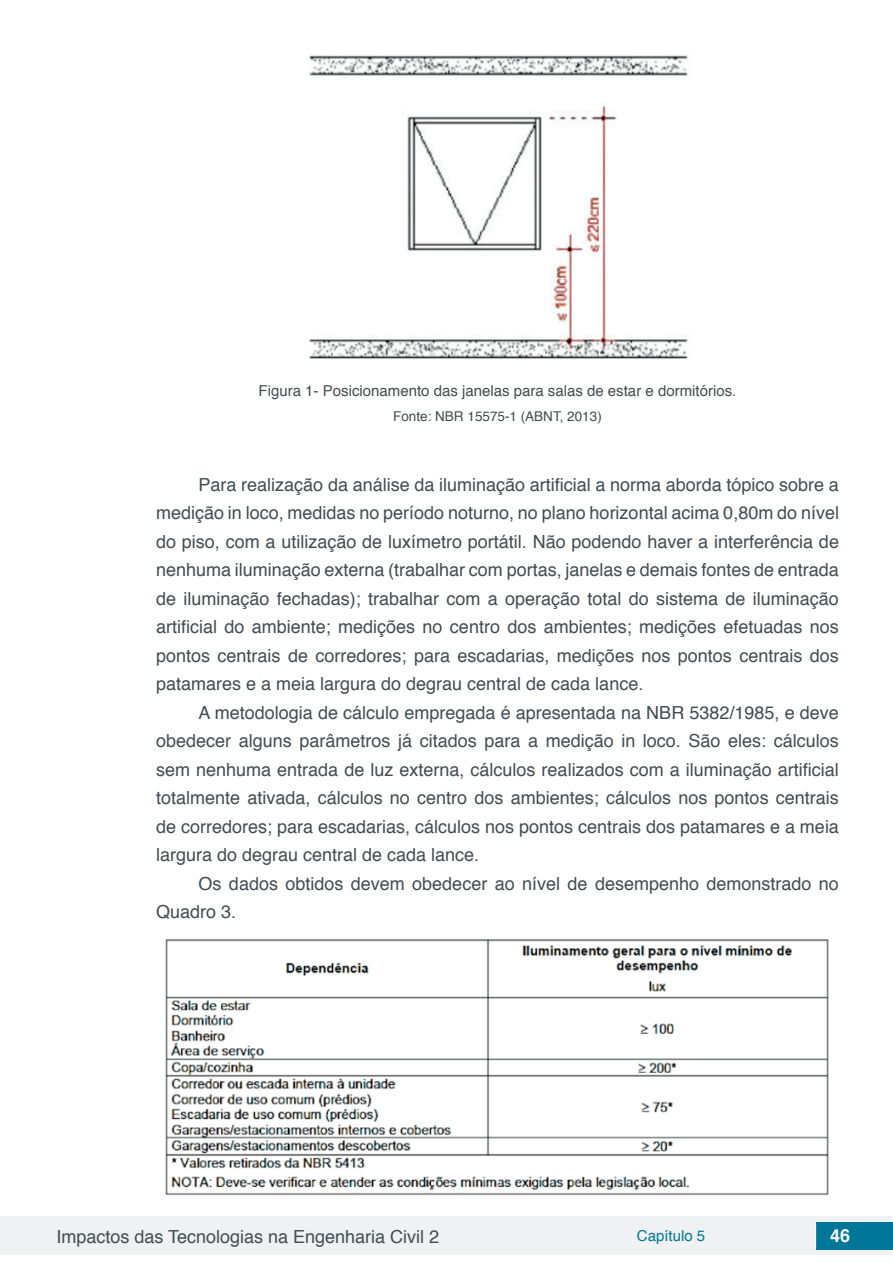
<style>
.page{position:relative;width:893px;height:1263px;background:#fff}
.page>*{position:absolute;margin:0;border:0;box-sizing:border-box;transform-origin:0 0}
.t1{font:18px/28.5px "Helvetica";color:#434c52;text-align:justify}
.t2{font:700 18px "Helvetica";color:#fff}
.t3{font:15px "Helvetica";color:#434c52}
.t4{font:15px "Helvetica";color:#007699}
.t5{font:13.5px "Helvetica";color:#434c52}
</style>
<div class="page">
<div style="left:1px;top:1216px;width:891px;height:38px;background:#f0f1f2"></div>
<div style="left:816px;top:1222px;width:77px;height:27px;background:#007699"></div>
<svg style="left:815px;top:1224px;width:1px;height:24px"></svg>
<img style="left:309px;top:54px;width:379px;height:305px">
<img style="left:166px;top:939px;width:663px;height:257px">
<p class="t3" style="left:259px;top:379px;width:479px">Figura 1- Posicionamento das janelas para salas de estar e dormitórios.</p>
<p class="t5" style="left:393px;top:405px;width:210px">Fonte: NBR 15575-1 (ABNT, 2013)</p>
<p class="t1" style="left:156px;top:471px;width:684px;text-indent:43px">Para realização da análise da iluminação artificial a norma aborda tópico sobre a medição in loco, medidas no período noturno, no plano horizontal acima 0,80m do nível do piso, com a utilização de luxímetro portátil. Não podendo haver a interferência de nenhuma iluminação externa (trabalhar com portas, janelas e demais fontes de entrada de iluminação fechadas); trabalhar com a operação total do sistema de iluminação artificial do ambiente; medições no centro dos ambientes; medições efetuadas nos pontos centrais de corredores; para escadarias, medições nos pontos centrais dos patamares e a meia largura do degrau central de cada lance.</p>
<p class="t1" style="left:156px;top:699px;width:684px;text-indent:43px">A metodologia de cálculo empregada é apresentada na NBR 5382/1985, e deve obedecer alguns parâmetros já citados para a medição in loco. São eles: cálculos sem nenhuma entrada de luz externa, cálculos realizados com a iluminação artificial totalmente ativada, cálculos no centro dos ambientes; cálculos nos pontos centrais de corredores; para escadarias, cálculos nos pontos centrais dos patamares e a meia largura do degrau central de cada lance.</p>
<p class="t1" style="left:156px;top:870px;width:684px;text-indent:43px">Os dados obtidos devem obedecer ao nível de desempenho demonstrado no<br>Quadro 3.</p>
<p class="t1" style="left:56px;top:1223px;width:384px">Impactos das Tecnologias na Engenharia Civil 2</p>
<p class="t4" style="left:637px;top:1224px;width:70px">Capítulo 5</p>
<p class="t2" style="left:830px;top:1221px;width:22px">46</p>
</div>
